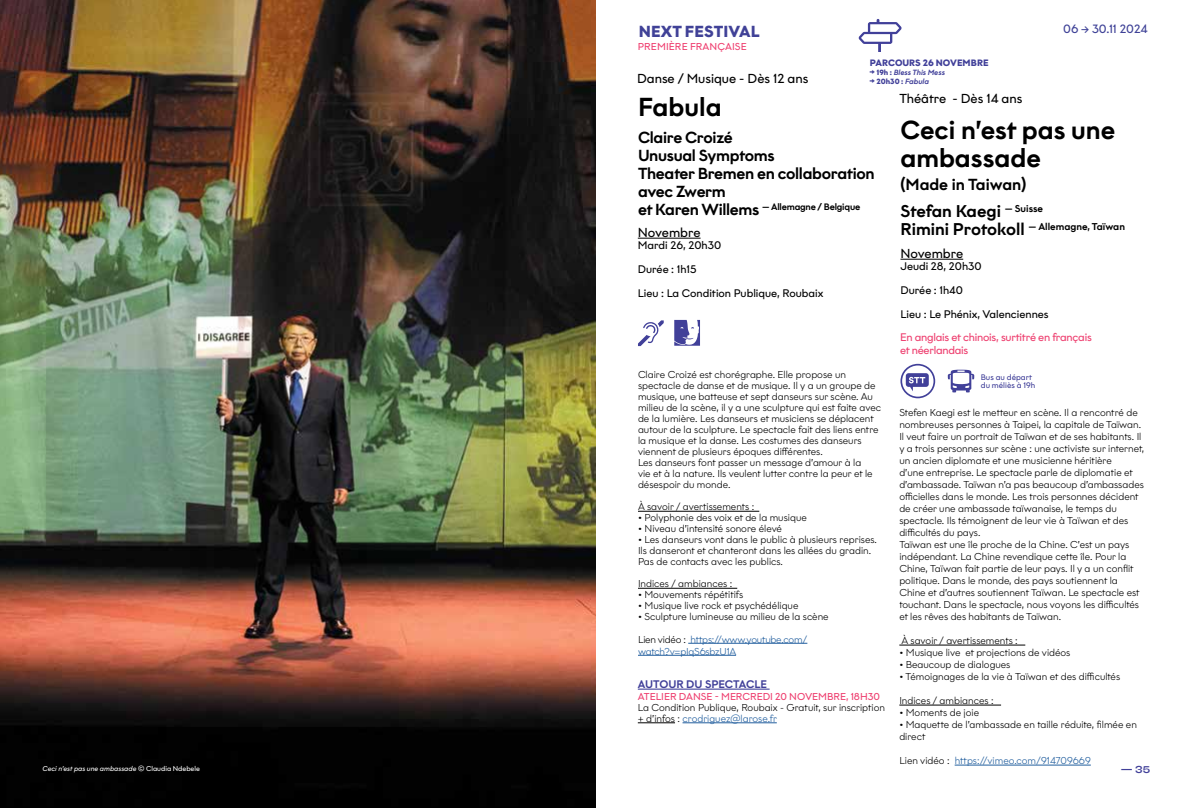
<style>
.page{position:relative;width:1191px;height:808px;background:#fff}
.page>*{position:absolute;margin:0;border:0;box-sizing:border-box;transform-origin:0 0}
.t1{font:500 26px/27.5px "Graphit";color:#000}
.t2{font:500 17px "Graphit";letter-spacing:-.005em;color:#000}
.t3{font:500 16px/18px "Graphit";letter-spacing:-.02em;color:#000}
.t4{font:500 16px "Graphit";color:#000}
.t5{font:700 16px "Graphit";letter-spacing:.01em;color:#404197}
.t6{font:13px "Graphit";color:#000}
.t7{font:12px "Graphit";color:#3f4297}
.t8{font:11px/24px "Graphit";color:#000}
.t9{font:11px/13.2px "Graphit";letter-spacing:-.02em;color:#ee4070}
.t10{font:500 11px "Graphit";color:#414099}
.t11{font:300 10px/12px "Graphit";color:#000}
.t12{font:300 10px/12px "Graphit";letter-spacing:-.02em;color:#215e9e}
.t13{font:10px "Graphit";color:#ee4070}
.t14{font:300 10px "Graphit";color:#215e9e}
.t15{font:10px "Graphit";letter-spacing:.01em;color:#ef3f70}
.t16{font:10px "Neue Metana Next Free Personal Sm";color:#414099}
.t17{font:500 9.9px "Graphit";color:#000}
.t18{font:500 9.3px "Graphit";letter-spacing:-.02em;color:#000}
.t19{font:700 9.2px "Graphit";color:#414099}
.t20{font:8px/8.2px "Graphit";color:#414099}
.t21{font:italic 500 7.6px "Graphit";color:#414099}
.t22{font:700 7.6px "Graphit";color:#414099}
.t23{font:italic 7px "Graphit";color:#fff}
.s1{font-weight:700;font-style:normal;font-size:8.4px}
.s2{font-weight:700;font-style:normal}
.s3{font-size:8.4px}
.s4{font-weight:500;font-style:italic}
.s5{font-size:16px}
.s6{font-size:17px}
.s7{color:#000}
.s8{color:#215e9e}
.s9{font-style:normal}
</style>
<div class="page">
<img style="left:0;top:0;width:595px;height:808px">
<hr style="left:900px;top:259px;width:63px;height:1px;background:#000">
<hr style="left:638px;top:238px;width:62px;height:1px;background:#000">
<hr style="left:638px;top:688px;width:131px;height:2px;background:#414099">
<hr style="left:638px;top:722px;width:37px;height:1px;background:#000">
<hr style="left:682px;top:722px;width:95px;height:1px;background:#215e9e">
<svg style="left:858px;top:19px;width:43px;height:33px"></svg>
<svg style="left:674px;top:320px;width:26px;height:26px"></svg>
<svg style="left:638px;top:320px;width:25px;height:26px"></svg>
<svg style="left:947px;top:370px;width:27px;height:22px"></svg>
<svg style="left:900px;top:364px;width:35px;height:34px"></svg>
<hr style="left:638px;top:511px;width:121px;height:1px;background:#000">
<hr style="left:638px;top:588px;width:99px;height:1px;background:#000">
<hr style="left:688px;top:643px;width:119px;height:1px;background:#215e9e">
<hr style="left:638px;top:655px;width:98px;height:1px;background:#215e9e">
<hr style="left:899px;top:645px;width:126px;height:1px;background:#000">
<hr style="left:899px;top:705px;width:102px;height:1px;background:#000">
<hr style="left:954px;top:765px;width:136px;height:1px;background:#215e9e">
<h3 class="t5" style="left:638px;top:21px;width:122px">NEXT FESTIVAL</h3>
<p class="t7" style="left:1063px;top:22px;width:86px">06 -&gt; 30.11 2024</p>
<p class="t15" style="left:638px;top:40px;width:110px">PREMIÈRE FRANÇAISE</p>
<h3 class="t6" style="left:637px;top:71px;width:173px">Danse / Musique - Dès 12 ans</h3>
<p class="t19" style="left:870px;top:57px;width:120px">PARCOURS 26 NOVEMBRE</p>
<p class="t21" style="left:870px;top:67px;width:77px"><span class="s1">→</span> <span class="s2">19h :</span> Bless This Mess</p>
<p class="t22" style="left:870px;top:77px;width:61px"><span class="s3">→</span> 20h30 : <span class="s4">Fabula</span></p>
<h1 class="t1" style="left:638px;top:93px;width:85px">Fabula</h1>
<h3 class="t3" style="left:638px;top:128px;width:238px">Claire Croizé<br>Unusual Symptoms<br>Theater Bremen en collaboration avec Zwerm</h3>
<p class="t18" style="left:638px;top:201px;width:224px"><span class="s5">et Karen Willems</span> — Allemagne / Belgique</p>
<h3 class="t6" style="left:638px;top:224px;width:64px">Novembre</h3>
<p class="t8" style="left:638px;top:233px;width:187px">Mardi 26, 20h30<br>Durée : 1h15<br>Lieu : La Condition Publique, Roubaix</p>
<h3 class="t6" style="left:899px;top:91px;width:125px">Théâtre - Dès 14 ans</h3>
<h1 class="t1" style="left:900px;top:116px;width:216px">Ceci n’est pas une ambassade</h1>
<h3 class="t4" style="left:900px;top:175px;width:127px">(Made in Taiwan)</h3>
<h2 class="t2" style="left:900px;top:201px;width:144px">Stefan Kaegi <sup>—</sup> <sup>Suisse</sup></h2>
<p class="t17" style="left:900px;top:220px;width:226px"><span class="s6">Rimini Protokoll</span> — Allemagne, Taïwan</p>
<h3 class="t6" style="left:900px;top:245px;width:64px">Novembre</h3>
<p class="t8" style="left:900px;top:254px;width:150px">Jeudi 28, 20h30<br>Durée : 1h40<br>Lieu : Le Phénix, Valenciennes</p>
<p class="t9" style="left:900px;top:330px;width:193px">En anglais et chinois, surtitré en français et néerlandais</p>
<p class="t11" style="left:638px;top:369px;width:245px;line-height:11px">Claire Croizé est chorégraphe. Elle propose un spectacle de danse et de musique. Il y a un groupe de musique, une batteuse et sept danseurs sur scène. Au milieu de la scène, il y a une sculpture qui est faite avec de la lumière. Les danseurs et musiciens se déplacent autour de la sculpture. Le spectacle fait des liens entre la musique et la danse. Les costumes des danseurs viennent de plusieurs époques différentes.<br>Les danseurs font passer un message d’amour à la<br>vie et à la nature. Ils veulent lutter contre la peur et le désespoir du monde.</p>
<p class="t11" style="left:638px;top:501px;width:118px">À savoir / avertissements :</p>
<p class="t11" style="left:638px;top:512px;width:170px">• Polyphonie des voix et de la musique</p>
<p class="t11" style="left:638px;top:523px;width:145px">• Niveau d’intensité sonore élevé</p>
<p class="t11" style="left:638px;top:534px;width:240px;line-height:11px">• Les danseurs vont dans le public à plusieurs reprises.<br>Ils danseront et chanteront dans les allées du gradin.<br>Pas de contacts avec les publics.</p>
<p class="t11" style="left:638px;top:578px;width:96px">Indices / ambiances :</p>
<p class="t11" style="left:638px;top:589px;width:107px">• Mouvements répétitifs</p>
<p class="t11" style="left:638px;top:600px;width:162px">• Musique live rock et psychédélique</p>
<p class="t11" style="left:638px;top:611px;width:192px">• Sculpture lumineuse au milieu de la scène</p>
<p class="t12" style="left:638px;top:633px;width:171px"><span class="s7">Lien vidéo :</span> https://www.youtube.com/ watch?v=pIqS6sbzU1A</p>
<p class="t20" style="left:980px;top:373px;width:56px">Bus au départ du méliès à 19h</p>
<p class="t11" style="left:899px;top:407px;width:246px">Stefen Kaegi est le metteur en scène. Il a rencontré de nombreuses personnes à Taipei, la capitale de Taïwan.<br>Il veut faire un portrait de Taïwan et de ses habitants. Il y a trois personnes sur scène : une activiste sur internet, un ancien diplomate et une musicienne héritière<br>d’une entreprise. Le spectacle parle de diplomatie et d’ambassade. Taïwan n’a pas beaucoup d’ambassades officielles dans le monde. Les trois personnes décident de créer une ambassade taïwanaise, le temps du spectacle. Ils témoignent de leur vie à Taïwan et des difficultés du pays.<br>Taïwan est une île proche de la Chine. C’est un pays indépendant. La Chine revendique cette île. Pour la Chine, Taïwan fait partie de leur pays. Il y a un conflit politique. Dans le monde, des pays soutiennent la Chine et d’autres soutiennent Taïwan. Le spectacle est touchant. Dans le spectacle, nous voyons les difficultés et les rêves des habitants de Taïwan.</p>
<p class="t11" style="left:901px;top:635px;width:118px">À savoir / avertissements :</p>
<p class="t11" style="left:899px;top:647px;width:173px">• Musique live et projections de vidéos</p>
<p class="t11" style="left:899px;top:659px;width:113px">• Beaucoup de dialogues</p>
<p class="t11" style="left:899px;top:671px;width:222px">• Témoignages de la vie à Taïwan et des difficultés</p>
<p class="t11" style="left:899px;top:695px;width:96px">Indices / ambiances :</p>
<p class="t11" style="left:899px;top:707px;width:81px">• Moments de joie</p>
<p class="t11" style="left:899px;top:719px;width:239px">• Maquette de l’ambassade en taille réduite, filmée en direct</p>
<p class="t14" style="left:899px;top:755px;width:193px"><span class="s7">Lien vidéo :</span> https://vimeo.com/914709669</p>
<p class="t10" style="left:638px;top:677px;width:131px">AUTOUR DU SPECTACLE</p>
<p class="t13" style="left:638px;top:690px;width:244px">ATELIER DANSE - MERCREDI 20 NOVEMBRE, 18H30</p>
<p class="t11" style="left:638px;top:702px;width:249px;line-height:11px">La Condition Publique, Roubaix - Gratuit, sur inscription + d’infos : <span class="s8">crodriguez@larose.fr</span></p>
<p class="t23" style="left:43px;top:764px;width:159px">Ceci n’est pas une ambassade <span class="s9">© Claudia Ndebele</span></p>
<p class="t16" style="left:1120px;top:762px;width:31px">— 35</p>
</div>
